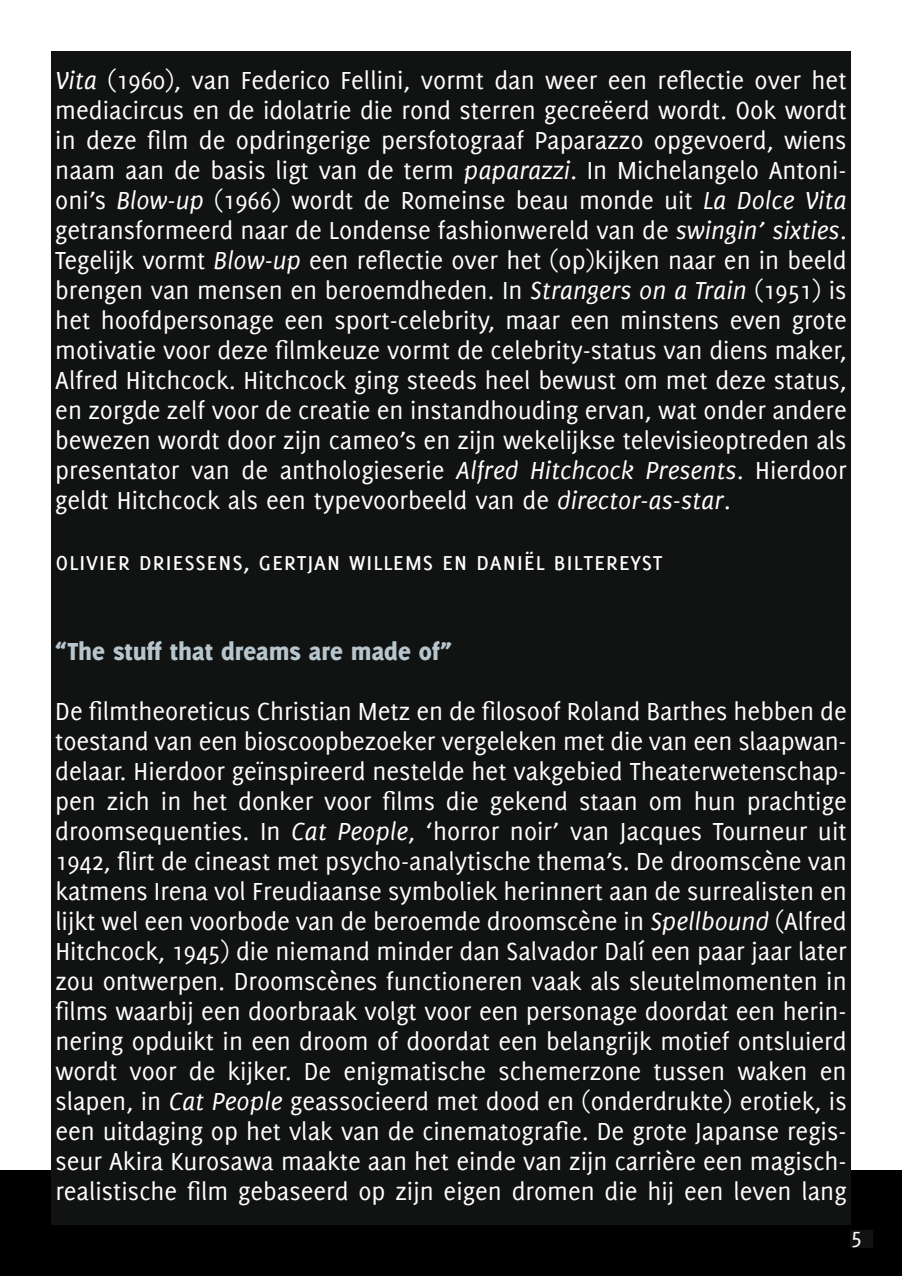
<style>
.page{position:relative;width:902px;height:1276px;background:#fff}
.page>*{position:absolute;margin:0;border:0;box-sizing:border-box;transform-origin:0 0}
.t1{font:27px/30px "Delicious";color:#fff;text-align:justify}
.t2{font:27px "Delicious Small Caps";color:#fff}
.t3{font:800 27px "Delicious";color:#b7c5cd}
.t4{font:24px "Delicious Small Caps";color:#fff}
.s1{font-style:italic}
</style>
<div class="page">
<div style="left:0;top:1170px;width:901px;height:106px;background:#000"></div>
<div style="left:51px;top:51px;width:799px;height:1174px;background:#111212"></div>
<div style="left:850px;top:1230px;width:22px;height:17px;background:#111212"></div>
<p class="t1" style="left:55px;top:65px;width:792px"><span class="s1">Vita</span> (1960), van Federico Fellini, vormt dan weer een reflectie over het mediacircus en de idolatrie die rond sterren gecreëerd wordt. Ook wordt in deze film de opdringerige persfotograaf Paparazzo opgevoerd, wiens naam aan de basis ligt van de term <span class="s1">paparazzi</span>. In Michelangelo Antoni&shy;oni’s <span class="s1">Blow-up</span> (1966) wordt de Romeinse beau monde uit <span class="s1">La Dolce Vita </span>getransformeerd naar de Londense fashionwereld van de <span class="s1">swingin’ sixties</span>.<br>Tegelijk vormt <span class="s1">Blow-up</span> een reflectie over het (op)kijken naar en in beeld brengen van mensen en beroemdheden. In <span class="s1">Strangers on a Train</span> (1951) is het hoofdpersonage een sport-celebrity, maar een minstens even grote motivatie voor deze filmkeuze vormt de celebrity-status van diens maker, Alfred Hitchcock. Hitchcock ging steeds heel bewust om met deze status, en zorgde zelf voor de creatie en instandhouding ervan, wat onder andere bewezen wordt door zijn cameo’s en zijn wekelijkse televisieoptreden als presentator van de anthologieserie <span class="s1">Alfred Hitchcock Presents</span>. Hierdoor geldt Hitchcock als een typevoorbeeld van de <span class="s1">director-as-star</span>.</p>
<p class="t2" style="left:55px;top:546px;width:609px">olivier driessens, gertjan willems en daniël biltereyst</p>
<p class="t3" style="left:55px;top:635px;width:398px">“The stuff that dreams are made of”</p>
<p class="t1" style="left:55px;top:696px;width:793px">De filmtheoreticus Christian Metz en de filosoof Roland Barthes hebben de toestand van een bioscoopbezoeker vergeleken met die van een slaapwan&shy;delaar. Hierdoor geïnspireerd nestelde het vakgebied Theaterwetenschap&shy;pen zich in het donker voor films die gekend staan om hun prachtige droomsequenties. In <span class="s1">Cat People</span>, ‘horror noir’ van Jacques Tourneur uit 1942, flirt de cineast met psycho-analytische thema’s. De droomscène van katmens Irena vol Freudiaanse symboliek herinnert aan de surrealisten en lijkt wel een voorbode van de beroemde droomscène in <span class="s1">Spellbound</span> (Alfred Hitchcock, 1945) die niemand minder dan Salvador Dalí een paar jaar later zou ontwerpen. Droomscènes functioneren vaak als sleutelmomenten in films waarbij een doorbraak volgt voor een personage doordat een herin&shy;nering opduikt in een droom of doordat een belangrijk motief ontsluierd wordt voor de kijker. De enigmatische schemerzone tussen waken en slapen, in <span class="s1">Cat People</span> geassocieerd met dood en (onderdrukte) erotiek, is een uitdaging op het vlak van de cinematografie. De grote Japanse regis&shy;seur Akira Kurosawa maakte aan het einde van zijn carrière een magisch&shy;realistische film gebaseerd op zijn eigen dromen die hij een leven lang</p>
<p class="t4" style="left:851px;top:1225px;width:12px">5</p>
</div>
